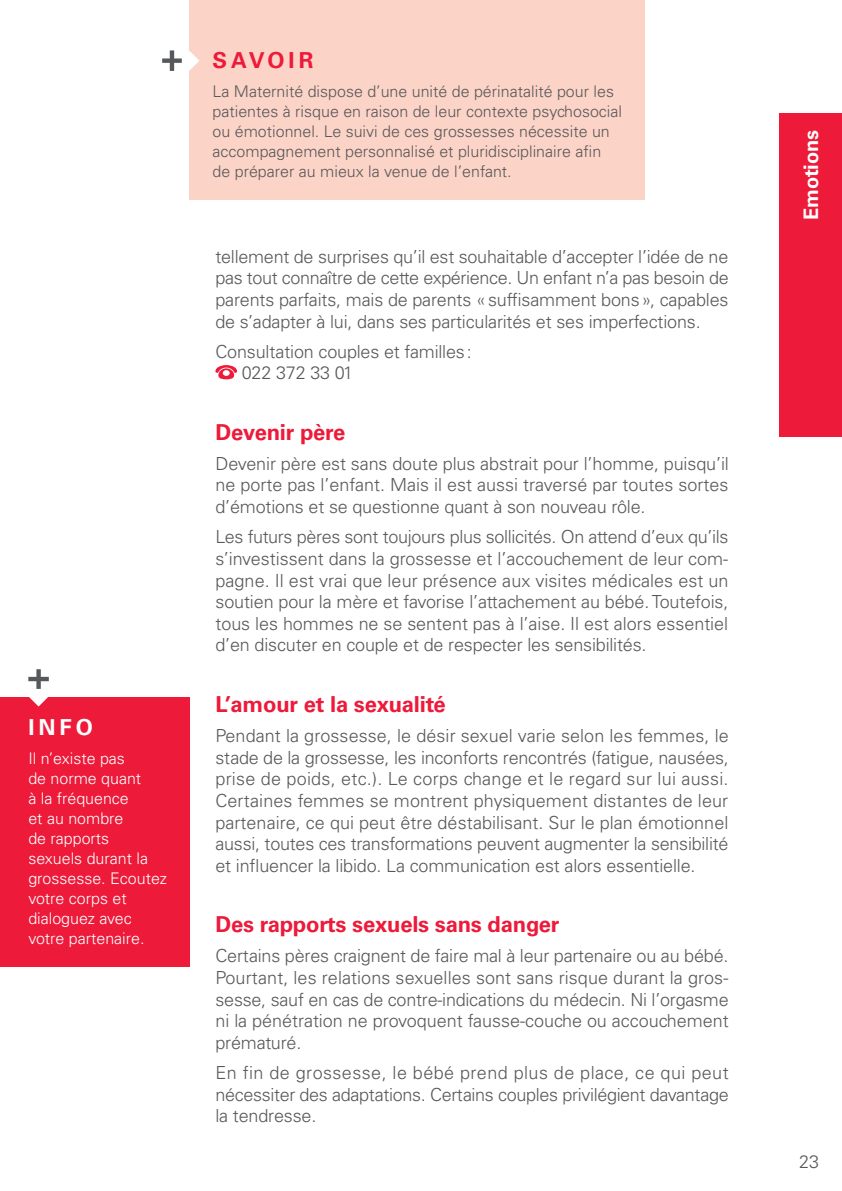
<style>
.page{position:relative;width:842px;height:1191px;background:#fff}
.page>*{position:absolute;margin:0;border:0;box-sizing:border-box;transform-origin:0 0}
.t1{font:700 22px "Univers LT Std";letter-spacing:-.01em;color:#ed1a3a}
.t2{font:700 22px "Univers LT Std";color:#fff}
.t3{font:700 20px "Univers LT Std";letter-spacing:-.01em;color:#fff}
.t4{font:300 18px/21.6px "Univers LT Std";letter-spacing:-.01em;color:#57585a;text-align:justify}
.t5{font:300 16px/20px "Univers LT Std";color:#57585a}
.t6{font:300 16px/20px "Univers LT Std";color:#fff}
</style>
<div class="page">
<svg style="left:215px;top:365px;width:22px;height:14px"></svg>
<div style="left:780px;top:113px;width:62px;height:324px;background:#ed1a3a"></div>
<div style="left:190px;top:0;width:455px;height:200px;background:#fcd3c7"></div>
<svg style="left:162px;top:50px;width:37px;height:21px"></svg>
<div style="left:0;top:696px;width:190px;height:270px;background:#ed1a3a"></div>
<svg style="left:28px;top:669px;width:21px;height:37px"></svg>
<p class="t2" style="left:28px;top:714px;width:66px">INFO</p>
<p class="t6" style="left:28px;top:748px;width:140px">Il n’existe pas<br>de norme quant<br>à la fréquence<br>et au nombre<br>de rapports sexuels durant la grossesse. Ecoutez votre corps et dialoguez avec votre partenaire.</p>
<p class="t1" style="left:213px;top:48px;width:102px">SAVOIR</p>
<p class="t5" style="left:213px;top:81px;width:411px">La Maternité dispose d’une unité de périnatalité pour les patientes à risque en raison de leur contexte psychosocial ou émotionnel. Le suivi de ces grossesses nécessite un accompagnement personnalisé et pluridisciplinaire afin de préparer au mieux la venue de l’enfant.</p>
<p class="t4" style="left:215px;top:245px;width:515px">tellement de surprises qu’il est souhaitable d’accepter l’idée de ne pas tout connaître de cette expérience. Un enfant n’a pas besoin de parents parfaits, mais de parents «suffisamment bons», capables de s’adapter à lui, dans ses particularités et ses imperfections.</p>
<p class="t4" style="left:242px;top:340px;width:232px;text-indent:-26px">Consultation couples et familles:<br>022 372 33 01</p>
<p class="t1" style="left:215px;top:419px;width:131px">Devenir père</p>
<p class="t4" style="left:215px;top:452px;width:515px">Devenir père est sans doute plus abstrait pour l’homme, puisqu’il ne porte pas l’enfant. Mais il est aussi traversé par toutes sortes d’émotions et se questionne quant à son nouveau rôle.</p>
<p class="t4" style="left:215px;top:526px;width:515px">Les futurs pères sont toujours plus sollicités. On attend d’eux qu’ils s’investissent dans la grossesse et l’accouchement de leur com&shy;pagne. Il est vrai que leur présence aux visites médicales est un soutien pour la mère et favorise l’attachement au bébé. Toutefois, tous les hommes ne se sentent pas à l’aise. Il est alors essentiel d’en discuter en couple et de respecter les sensibilités.</p>
<p class="t1" style="left:215px;top:691px;width:232px">L’amour et la sexualité</p>
<p class="t4" style="left:215px;top:725px;width:515px">Pendant la grossesse, le désir sexuel varie selon les femmes, le stade de la grossesse, les inconforts rencontrés (fatigue, nausées, prise de poids, etc.). Le corps change et le regard sur lui aussi.<br>Certaines femmes se montrent physiquement distantes de leur partenaire, ce qui peut être déstabilisant. Sur le plan émotionnel aussi, toutes ces transformations peuvent augmenter la sensibilité et influencer la libido. La communication est alors essentielle.</p>
<p class="t1" style="left:215px;top:911px;width:345px">Des rapports sexuels sans danger</p>
<p class="t4" style="left:215px;top:945px;width:515px">Certains pères craignent de faire mal à leur partenaire ou au bébé.<br>Pourtant, les relations sexuelles sont sans risque durant la gros&shy;sesse, sauf en cas de contre-indications du médecin. Ni l’orgasme ni la pénétration ne provoquent fausse-couche ou accouchement prématuré.</p>
<p class="t4" style="left:215px;top:1061px;width:515px">En fin de grossesse, le bébé prend plus de place, ce qui peut nécessiter des adaptations. Certains couples privilégient davantage la tendresse.</p>
<p class="t3" style="left:799px;top:220px;width:91px;rotate:-90deg">Emotions</p>
<p class="t4" style="left:799px;top:1151px;width:22px">23</p>
</div>
